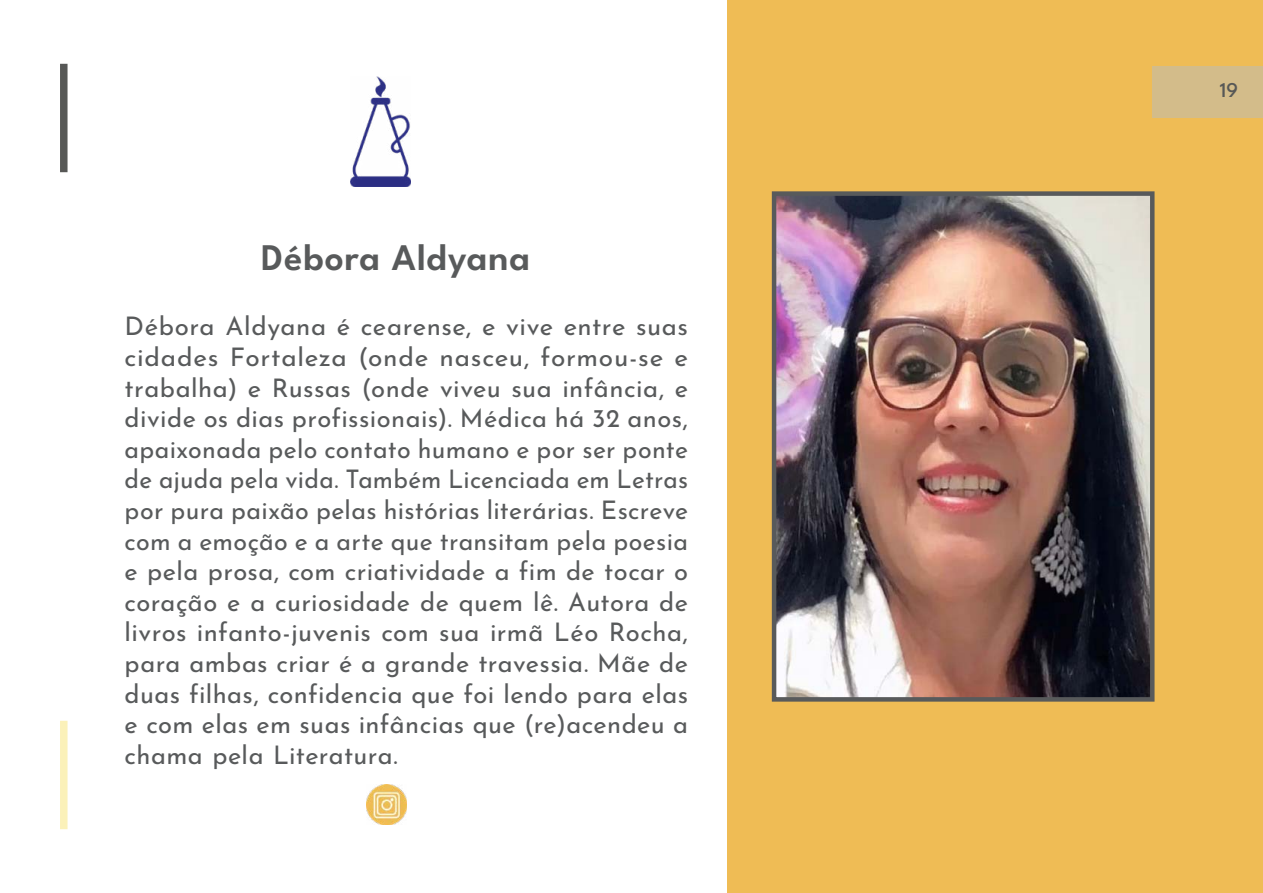
<style>
.page{position:relative;width:1263px;height:893px;background:#fff}
.page>*{position:absolute;margin:0;border:0;box-sizing:border-box;transform-origin:0 0}
.t1{font:100 37.5px "League Spartan";letter-spacing:.025em;color:#585a5b}
.t2{font:100 25.5px/30.6px "Josefin Sans";letter-spacing:.015em;color:#585a5b;text-align:justify}
.t3{font:100 21px "League Spartan";color:#575856}
</style>
<div class="page">
<div style="left:60px;top:64px;width:8px;height:108px;background:#575856"></div>
<div style="left:60px;top:721px;width:8px;height:108px;background:#fbf1b9"></div>
<div style="left:727px;top:0;width:536px;height:893px;background:#efbc55"></div>
<img style="left:777px;top:196px;width:372px;height:501px">
<div style="left:772px;top:191px;width:382px;height:511px;border:4px solid #585a5b"></div>
<img style="left:351px;top:77px;width:59px;height:109px">
<div style="left:1152px;top:66px;width:111px;height:52px;background:#d3bc8a"></div>
<img style="left:367px;top:785px;width:39px;height:39px">
<h1 class="t1" style="left:261px;top:231px;width:270px">Débora Aldyana</h1>
<p class="t2" style="left:125px;top:309px;width:565px">Débora Aldyana é cearense, e vive entre suas cidades Fortaleza (onde nasceu, formou-se e trabalha) e Russas (onde viveu sua infância, e divide os dias profissionais). Médica há 32 anos, apaixonada pelo contato humano e por ser ponte de ajuda pela vida. Também Licenciada em Letras por pura paixão pelas histórias literárias. Escreve com a emoção e a arte que transitam pela poesia e pela prosa, com criatividade a fim de tocar o coração e a curiosidade de quem lê. Autora de livros infanto-juvenis com sua irmã Léo Rocha, para ambas criar é a grande travessia. Mãe de duas filhas, confidencia que foi lendo para elas e com elas em suas infâncias que (re)acendeu a chama pela Literatura.</p>
<p class="t3" style="left:1220px;top:75px;width:20px">19</p>
</div>
